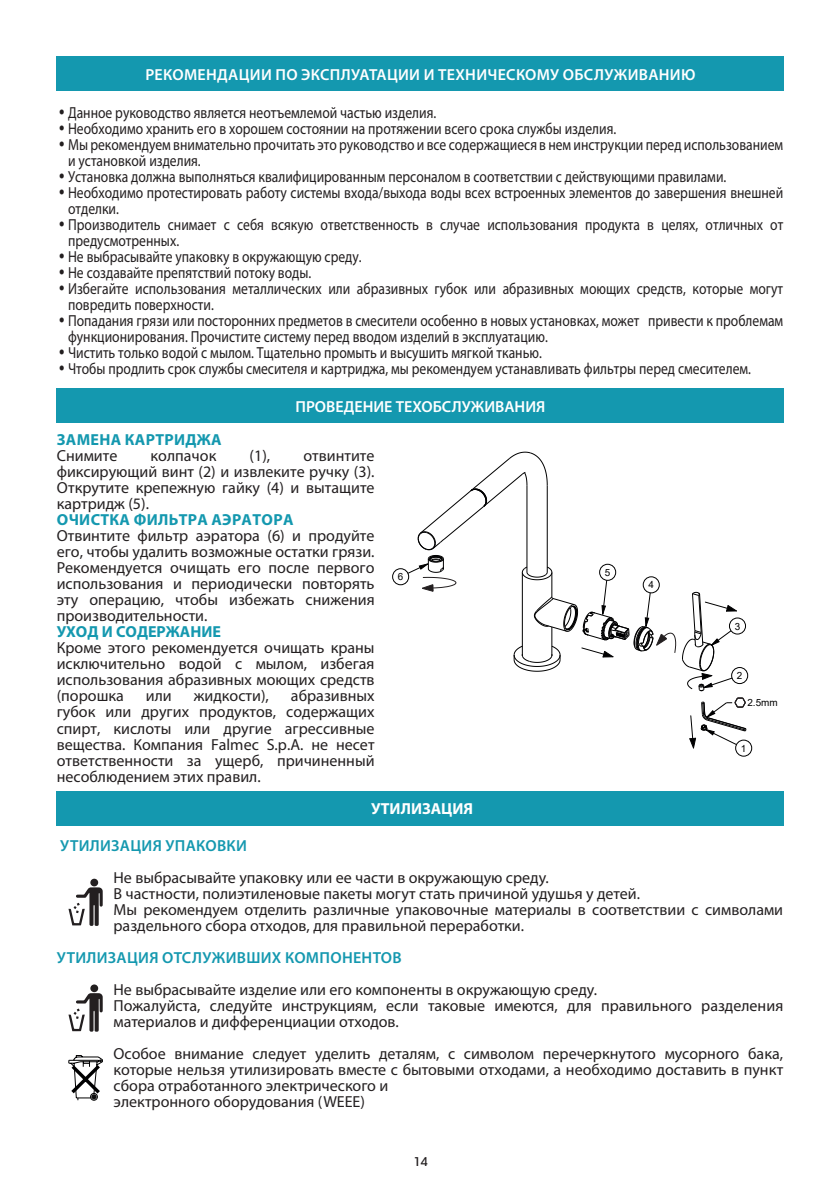
<style>
.page{position:relative;width:840px;height:1191px;background:#fff}
.page>*{position:absolute;margin:0;border:0;box-sizing:border-box;transform-origin:0 0}
.txt_fasi_piccole{font:16px/16px "Myriad Pro";color:#231f20;text-align:justify}
.txt_fasi_piccole-2{font:16px/16px "Myriad Pro";color:#231f20;scale:.85 1}
.txt_fasi_piccole-3{font:600 16px "Myriad Pro";letter-spacing:.02em;color:#fff}
.txt_fasi_piccole-4{font:600 16px "Myriad Pro";letter-spacing:.02em;color:#1498af}
.txt_fasi_piccole-5{font:700 16px "Myriad Pro";letter-spacing:.02em;color:#1498af}
.txt_fasi_piccole-6{font:600 16px "Myriad Pro";color:#fff}
.txt_fasi_piccole-7{font:700 16px "Myriad Pro";color:#1498af}
.t1{font:700 16px "Myriad Pro";color:#fff}
.t2{font:500 12px "ITC Avant Garde Std";color:#231f20}
.t3{font:9.8px "Arial";color:#000001}
.s1{font-family:"ITC Avant Garde Std";font-weight:700}
</style>
<div class="page">
<div style="left:57px;top:57px;width:726px;height:34px;background:#1498af"></div>
<div style="left:90px;top:878px;width:8px;height:8px;background:#231f20;border-radius:50%"></div>
<svg style="left:68px;top:887px;width:35px;height:38px"></svg>
<div style="left:90px;top:984px;width:8px;height:8px;background:#231f20;border-radius:50%"></div>
<svg style="left:68px;top:993px;width:35px;height:38px"></svg>
<svg style="left:68px;top:1055px;width:35px;height:45px"></svg>
<div style="left:57px;top:388px;width:726px;height:34px;background:#1498af"></div>
<div style="left:57px;top:791px;width:726px;height:34px;background:#1498af"></div>
<div style="left:392px;top:568px;width:16px;height:17px;border:1px solid #000001;border-radius:50%"></div>
<div style="left:735px;top:740px;width:16px;height:16px;border:1px solid #000001;border-radius:50%"></div>
<div style="left:728px;top:618px;width:17px;height:16px;border:1px solid #000001;border-radius:50%"></div>
<div style="left:731px;top:667px;width:16px;height:17px;border:1px solid #000001;border-radius:50%"></div>
<svg style="left:682px;top:591px;width:54px;height:100px"></svg>
<svg style="left:689px;top:697px;width:57px;height:51px"></svg>
<svg style="left:407px;top:451px;width:268px;height:221px"></svg>
<p class="txt_fasi_piccole-3" style="left:145px;top:64px;width:551px">РЕКОМЕНДАЦИИ ПО ЭКСПЛУАТАЦИИ И ТЕХНИЧЕСКОМУ ОБСЛУЖИВАНИЮ</p>
<p class="txt_fasi_piccole-2" style="left:57px;top:104px;width:447px"><span class="s1">•</span>Данное руководство является неотъемлемой частью изделия.</p>
<p class="txt_fasi_piccole-2" style="left:57px;top:120px;width:659px"><span class="s1">•</span>Необходимо хранить его в хорошем состоянии на протяжении всего срока службы изделия.</p>
<p class="txt_fasi_piccole-2" style="left:68px;top:136px;width:842px;text-indent:-11px"><span class="s1">•</span>Мы рекомендуем внимательно прочитать это руководство и все содержащиеся в нем инструкции перед использованием и установкой изделия.</p>
<p class="txt_fasi_piccole-2" style="left:57px;top:168px;width:788px"><span class="s1">•</span>Установка должна выполняться квалифицированным персоналом в соответствии с действующими правилами.</p>
<p class="txt_fasi_piccole-2" style="left:68px;top:184px;width:842px;text-indent:-11px"><span class="s1">•</span>Необходимо протестировать работу системы входа/выхода воды всех встроенных элементов до завершения внешней отделки.</p>
<p class="txt_fasi_piccole-2" style="left:68px;top:216px;width:842px;text-indent:-11px"><span class="s1">•</span>Производитель снимает с себя всякую ответственность в случае использования продукта в целях, отличных от предусмотренных.</p>
<p class="txt_fasi_piccole-2" style="left:57px;top:248px;width:360px"><span class="s1">•</span>Не выбрасывайте упаковку в окружающую среду.</p>
<p class="txt_fasi_piccole-2" style="left:57px;top:264px;width:301px"><span class="s1">•</span>Не создавайте препятствий потоку воды.</p>
<p class="txt_fasi_piccole-2" style="left:68px;top:280px;width:842px;text-indent:-11px"><span class="s1">•</span>Избегайте использования металлических или абразивных губок или абразивных моющих средств, которые могут повредить поверхности.</p>
<p class="txt_fasi_piccole-2" style="left:68px;top:312px;width:842px;text-indent:-11px"><span class="s1">•</span>Попадания грязи или посторонних предметов в смесители особенно в новых установках, может привести к проблемам функционирования. Прочистите систему перед вводом изделий в эксплуатацию.</p>
<p class="txt_fasi_piccole-2" style="left:57px;top:344px;width:572px"><span class="s1">•</span>Чистить только водой с мылом. Тщательно промыть и высушить мягкой тканью.</p>
<p class="txt_fasi_piccole-2" style="left:57px;top:360px;width:817px"><span class="s1">•</span>Чтобы продлить срок службы смесителя и картриджа, мы рекомендуем устанавливать фильтры перед смесителем.</p>
<p class="txt_fasi_piccole-6" style="left:295px;top:396px;width:251px">ПРОВЕДЕНИЕ ТЕХОБСЛУЖИВАНИЯ</p>
<p class="txt_fasi_piccole-5" style="left:57px;top:429px;width:166px">ЗАМЕНА КАРТРИДЖА</p>
<p class="txt_fasi_piccole" style="left:57px;top:448px;width:62px">Снимите</p>
<p class="txt_fasi_piccole" style="left:150px;top:448px;width:67px">колпачок</p>
<p class="txt_fasi_piccole" style="left:249px;top:448px;width:22px">(1),</p>
<p class="txt_fasi_piccole" style="left:57px;top:448px;width:319px;text-indent:246px">отвинтите фиксирующий винт (2) и извлеките ручку (3).<br>Открутите крепежную гайку (4) и вытащите картридж (5).</p>
<p class="txt_fasi_piccole-5" style="left:57px;top:509px;width:238px">ОЧИСТКА ФИЛЬТРА АЭРАТОРА</p>
<p class="txt_fasi_piccole" style="left:57px;top:528px;width:319px">Отвинтите фильтр аэратора (6) и продуйте его, чтобы удалить возможные остатки грязи.<br>Рекомендуется очищать его после первого использования и периодически повторять эту операцию, чтобы избежать снижения производительности.</p>
<p class="txt_fasi_piccole-7" style="left:57px;top:621px;width:166px">УХОД И СОДЕРЖАНИЕ</p>
<p class="txt_fasi_piccole" style="left:57px;top:640px;width:319px">Кроме этого рекомендуется очищать краны исключительно водой с мылом, избегая использования абразивных моющих средств (порошка</p>
<p class="t3" style="left:604px;top:565px;width:7px">5</p>
<p class="t3" style="left:397px;top:570px;width:7px">6</p>
<p class="t3" style="left:648px;top:578px;width:7px">4</p>
<p class="t3" style="left:734px;top:619px;width:7px">3</p>
<p class="t3" style="left:736px;top:669px;width:7px">2</p>
<p class="txt_fasi_piccole" style="left:57px;top:688px;width:319px;text-indent:234px">абразивных губок или других продуктов, содержащих спирт, кислоты или другие агрессивные вещества. Компания Falmec S.p.A. не несет ответственности за ущерб, причиненный несоблюдением этих правил.</p>
<p class="t1" style="left:371px;top:798px;width:103px">УТИЛИЗАЦИЯ</p>
<p class="txt_fasi_piccole" style="left:146px;top:688px;width:27px">или</p>
<p class="txt_fasi_piccole" style="left:194px;top:688px;width:76px">жидкости),</p>
<p class="t3" style="left:747px;top:696px;width:32px">2.5mm</p>
<p class="t3" style="left:740px;top:741px;width:7px">1</p>
<p class="txt_fasi_piccole-4" style="left:60px;top:836px;width:188px">УТИЛИЗАЦИЯ УПАКОВКИ</p>
<p class="txt_fasi_piccole" style="left:113px;top:869px;width:436px">Не выбрасывайте упаковку или ее части в окружающую среду.</p>
<p class="txt_fasi_piccole" style="left:113px;top:885px;width:527px">В частности, полиэтиленовые пакеты могут стать причиной удушья у детей.</p>
<p class="txt_fasi_piccole" style="left:113px;top:901px;width:670px">Мы рекомендуем отделить различные упаковочные материалы в соответствии с символами раздельного сбора отходов, для правильной переработки.</p>
<p class="txt_fasi_piccole-4" style="left:57px;top:948px;width:346px">УТИЛИЗАЦИЯ ОТСЛУЖИВШИХ КОМПОНЕНТОВ</p>
<p class="txt_fasi_piccole" style="left:113px;top:981px;width:484px">Не выбрасывайте изделие или его компоненты в окружающую среду.</p>
<p class="txt_fasi_piccole" style="left:113px;top:997px;width:671px">Пожалуйста, следуйте инструкциям, если таковые имеются, для правильного разделения материалов и дифференциации отходов.</p>
<p class="txt_fasi_piccole" style="left:113px;top:1045px;width:670px">Особое внимание следует уделить деталям, с символом перечеркнутого мусорного бака, которые нельзя утилизировать вместе с бытовыми отходами, а необходимо доставить в пункт сбора отработанного электрического и</p>
<p class="txt_fasi_piccole" style="left:113px;top:1093px;width:253px">электронного оборудования (WEEE)</p>
<p class="t2" style="left:413px;top:1154px;width:16px">14</p>
</div>
